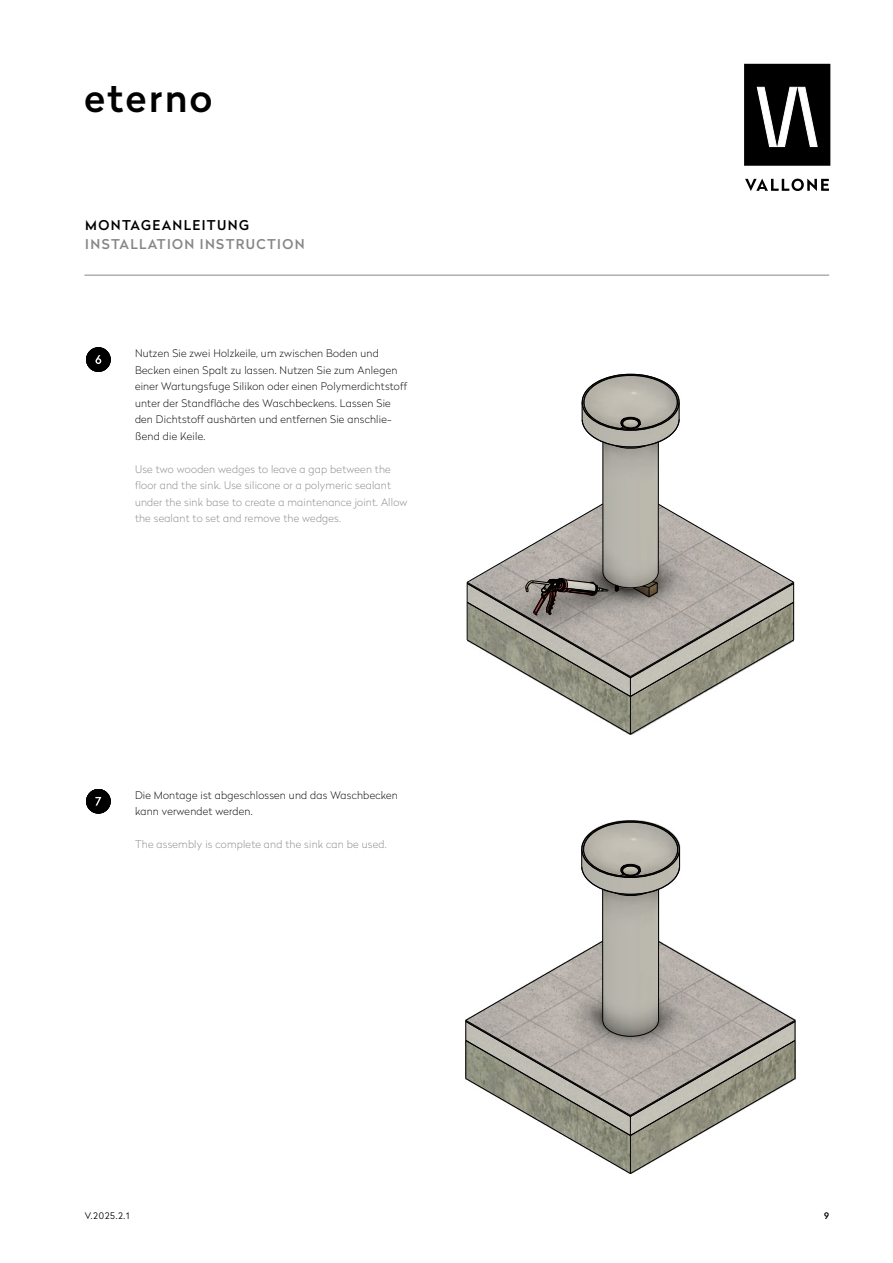
<style>
.page{position:relative;width:893px;height:1263px;background:#fff}
.page>*{position:absolute;margin:0;border:0;box-sizing:border-box;transform-origin:0 0}
.t1{font:500 38.55px "Radikal";letter-spacing:.06em;color:#000}
.t2{font:500 13.5px "Radikal";letter-spacing:.1em;color:#878787}
.t3{font:500 13.5px "Radikal";letter-spacing:.1em;color:#000}
.t4{font:100 10.5px/16.5px "Radikal";letter-spacing:.02em;color:#000}
.t5{font:100 10.5px/16.5px "Radikal";letter-spacing:.02em;color:#878787}
.t6{font:300 9px "Radikal";color:#000}
.t7{font:500 9px "Radikal";color:#000}
</style>
<div class="page">
<svg style="left:745px;top:179px;width:84px;height:12px"></svg>
<div style="left:745px;top:65px;width:84px;height:99px;background:#000"></div>
<div style="left:744px;top:64px;width:86px;height:102px;border:3px solid #000"></div>
<svg style="left:757px;top:87px;width:61px;height:60px"></svg>
<hr style="left:84px;top:275px;width:745px;height:1px;background:#878787">
<div style="left:86px;top:347px;width:25px;height:25px;background:#000;border-radius:50%"></div>
<svg style="left:95px;top:355px;width:6px;height:9px"></svg>
<div style="left:86px;top:789px;width:25px;height:24px;background:#000;border-radius:50%"></div>
<svg style="left:95px;top:797px;width:6px;height:9px"></svg>
<img style="left:603px;top:897px;width:57px;height:43px">
<svg style="left:465px;top:940px;width:331px;height:234px"></svg>
<hr style="left:658px;top:889px;width:1px;height:131px;background:#000">
<hr style="left:602px;top:889px;width:1px;height:131px;background:#000">
<svg style="left:581px;top:820px;width:100px;height:77px"></svg>
<img style="left:602px;top:450px;width:56px;height:53px">
<hr style="left:658px;top:442px;width:1px;height:130px;background:#000">
<hr style="left:603px;top:442px;width:1px;height:130px;background:#000">
<svg style="left:581px;top:373px;width:99px;height:77px"></svg>
<svg style="left:466px;top:503px;width:328px;height:232px"></svg>
<h1 class="t1" style="left:84px;top:70px;width:129px">eterno</h1>
<p class="t3" style="left:85px;top:215px;width:165px">MONTAGEANLEITUNG</p>
<p class="t2" style="left:85px;top:235px;width:221px">INSTALLATION INSTRUCTION</p>
<p class="t4" style="left:135px;top:345px;width:274px">Nutzen Sie zwei Holzkeile, um zwischen Boden und Becken einen Spalt zu lassen. Nutzen Sie zum Anlegen einer Wartungsfuge Silikon oder einen Polymerdichtstoff unter der Standfläche des Waschbeckens. Lassen Sie den Dichtstoff aushärten und entfernen Sie anschlie&shy;ßend die Keile.</p>
<p class="t5" style="left:135px;top:460px;width:274px">Use two wooden wedges to leave a gap between the floor and the sink. Use silicone or a polymeric sealant under the sink base to create a maintenance joint. Allow the sealant to set and remove the wedges.</p>
<p class="t4" style="left:135px;top:786px;width:264px">Die Montage ist abgeschlossen und das Waschbecken kann verwendet werden.</p>
<p class="t5" style="left:135px;top:836px;width:253px">The assembly is complete and the sink can be used.</p>
<p class="t6" style="left:85px;top:1209px;width:46px">V.2025.2.1</p>
<p class="t7" style="left:824px;top:1209px;width:6px">9</p>
</div>
